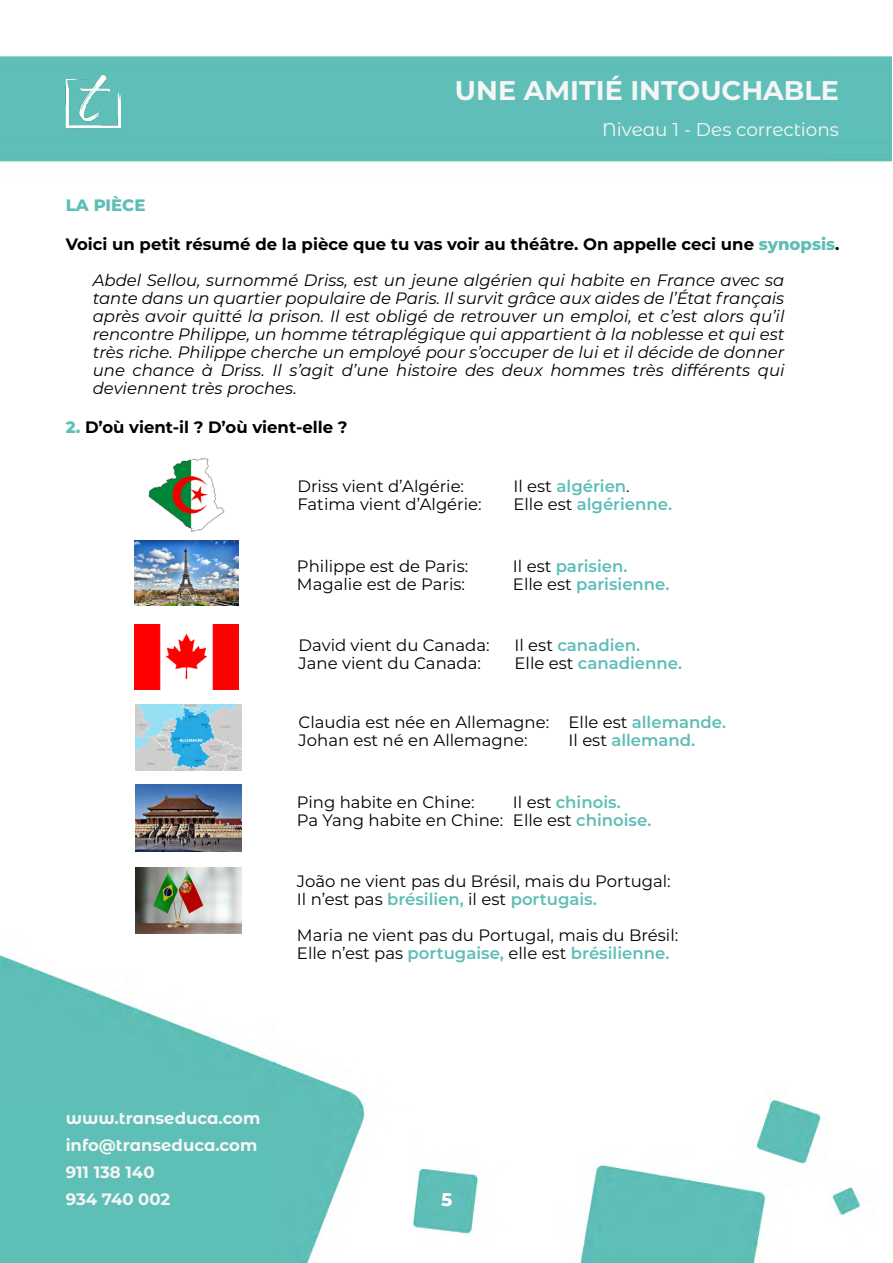
<style>
.page{position:relative;width:893px;height:1263px;background:#fff}
.page>*{position:absolute;margin:0;border:0;box-sizing:border-box;transform-origin:0 0}
.t1{font:700 27px "Montserrat";color:#f6f6f6}
.t2{font:18.45px "Montserrat Alternates";color:#f6f6f6}
.t3{font:700 18px "Montserrat";color:#fff}
.t4{font:italic 16.5px/18px "Montserrat";color:#000}
.t5{font:16.5px/18px "Montserrat";color:#000}
.t6{font:600 16.5px "Montserrat";color:#5fbeb6}
.t7{font:700 16.5px/27px "Montserrat Alternates";color:#f6f6f6}
.t8{font:700 16.5px "Montserrat";color:#000}
.t9{font:800 16.5px "Montserrat";color:#5fbeb6}
.s1{font-weight:700;font-style:normal}
.s2{font-weight:800;font-style:normal;color:#5fbeb6}
.s3{font-weight:800;color:#5fbeb6}
.s4{font-weight:400;color:#000}
.s5{font-weight:600;color:#5fbeb6}
</style>
<div class="page">
<img style="left:0;top:56px;width:892px;height:1207px">
<img style="left:66px;top:74px;width:55px;height:66px">
<img style="left:148px;top:456px;width:77px;height:77px">
<img style="left:135px;top:540px;width:103px;height:65px">
<img style="left:136px;top:704px;width:105px;height:66px">
<img style="left:135px;top:785px;width:106px;height:66px">
<img style="left:136px;top:867px;width:105px;height:66px">
<img style="left:135px;top:624px;width:103px;height:65px">
<h1 class="t1" style="left:455px;top:71px;width:385px">UNE AMITIÉ INTOUCHABLE</h1>
<p class="t2" style="left:602px;top:117px;width:238px">Niveau 1 - Des corrections</p>
<p class="t9" style="left:66px;top:193px;width:81px">LA PIÈCE</p>
<p class="t4" style="left:93px;top:226px;width:748px;line-height:36px;text-indent:-27px"><span class="s1">Voici un petit résumé de la pièce que tu vas voir au théâtre. On appelle ceci une</span> <span class="s2">synopsis</span><span class="s1">.<br></span>Abdel Sellou, surnommé Driss, est un jeune algérien qui habite en France avec sa</p>
<p class="t4" style="left:93px;top:289px;width:693px;text-align:justify">tante dans un quartier populaire de Paris. Il survit grâce aux aides de l’État français après avoir quitté la prison. Il est obligé de retrouver un emploi, et c’est alors qu’il rencontre Philippe, un homme tétraplégique qui appartient à la noblesse et qui est très riche. Philippe cherche un employé pour s’occuper de lui et il décide de donner une chance à Driss. Il s’agit d’une histoire des deux hommes très différents qui deviennent très proches.</p>
<p class="t8" style="left:66px;top:416px;width:283px"><span class="s3">2.</span> D’où vient-il ? D’où vient-elle ?</p>
<p class="t5" style="left:297px;top:477px;width:168px">Driss vient d’Algérie:</p>
<p class="t6" style="left:513px;top:475px;width:118px"><span class="s4">Il est</span> algérien<span class="s4">.</span></p>
<p class="t5" style="left:297px;top:495px;width:186px">Fatima vient d’Algérie:</p>
<p class="t6" style="left:513px;top:493px;width:160px"><span class="s4">Elle est</span> algérienne.</p>
<p class="t5" style="left:297px;top:557px;width:173px">Philippe est de Paris:</p>
<p class="t6" style="left:513px;top:555px;width:116px"><span class="s4">Il est</span> parisien.</p>
<p class="t5" style="left:297px;top:575px;width:170px">Magalie est de Paris:</p>
<p class="t6" style="left:513px;top:573px;width:158px"><span class="s4">Elle est</span> parisienne.</p>
<p class="t5" style="left:299px;top:635px;width:193px">David vient du Canada:</p>
<p class="t6" style="left:515px;top:633px;width:127px"><span class="s4">Il est</span> canadien.</p>
<p class="t5" style="left:299px;top:653px;width:184px">Jane vient du Canada:</p>
<p class="t6" style="left:515px;top:651px;width:169px"><span class="s4">Elle est</span> canadienne.</p>
<p class="t5" style="left:299px;top:712px;width:429px">Claudia est née en Allemagne: Elle est <span class="s5">allemande.<br></span>Johan est né en Allemagne:</p>
<p class="t6" style="left:569px;top:728px;width:128px"><span class="s4">Il est</span> allemand.</p>
<p class="t5" style="left:297px;top:792px;width:356px;text-indent:216px">Il est <span class="s5">chinois.<br></span>Pa Yang habite en Chine: Elle est <span class="s5">chinoise.</span></p>
<p class="t5" style="left:297px;top:792px;width:179px">Ping habite en Chine:</p>
<p class="t5" style="left:297px;top:872px;width:375px">João ne vient pas du Brésil, mais du Portugal:<br>Il n’est pas <span class="s5">brésilien,</span> il est <span class="s5">portugais.</span></p>
<p class="t5" style="left:297px;top:926px;width:383px">Maria ne vient pas du Portugal, mais du Brésil:<br>Elle n’est pas <span class="s5">portugaise,</span> elle est <span class="s5">brésilienne.</span></p>
<p class="t7" style="left:66px;top:1104px;width:196px">www.transeduca.com info@transeduca.com<br>911 138 140<br>934 740 002</p>
<p class="t3" style="left:441px;top:1186px;width:12px">5</p>
</div>
